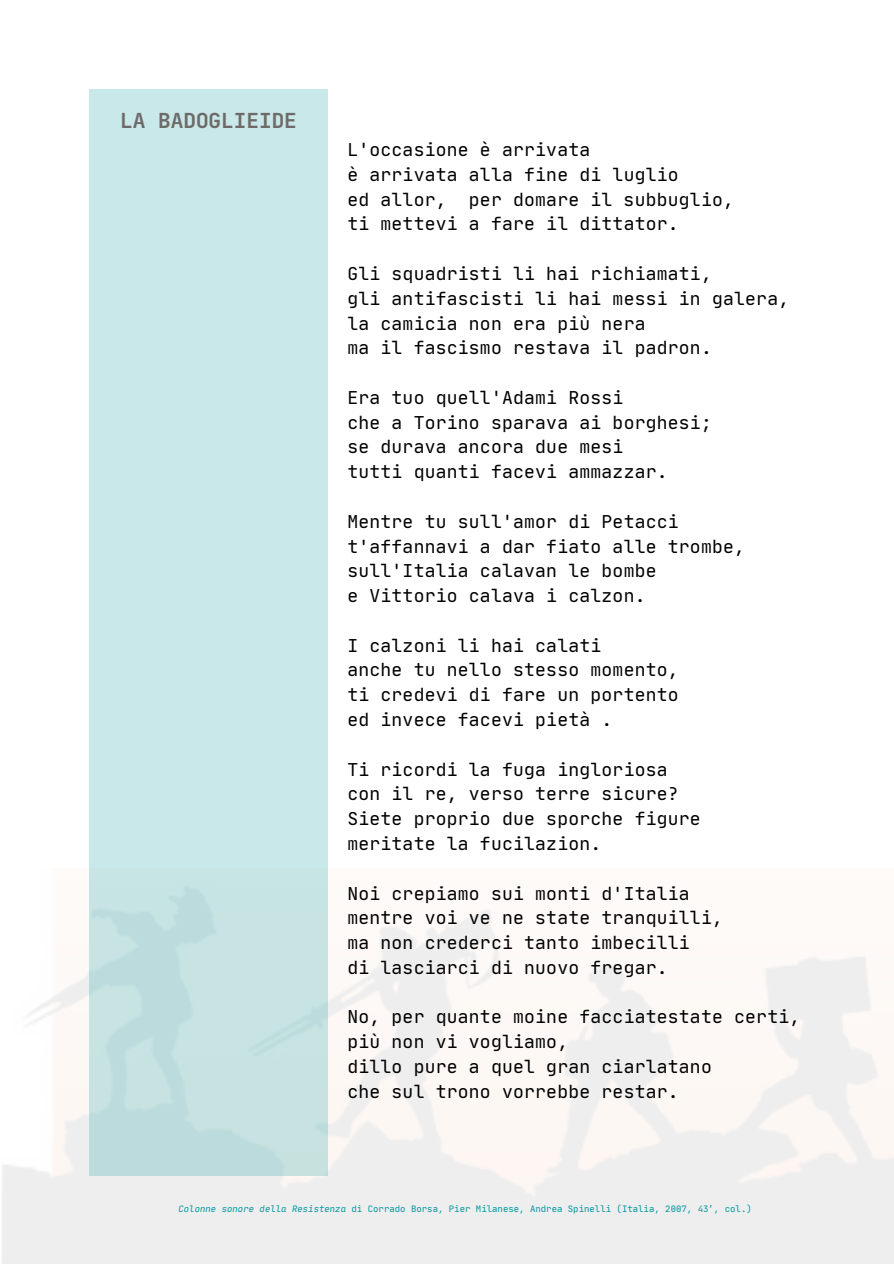
<style>
.page{position:relative;width:894px;height:1264px;background:#fff}
.page>*{position:absolute;margin:0;border:0;box-sizing:border-box;transform-origin:0 0}
.t1{font:700 21px "Jet Brains Mono";color:#6e6a68}
.t2{font:18px "Jet Brains Mono";letter-spacing:.015em;color:#000}
.t3{font:9px "Jet Brains Mono";color:#03989e}
.s1{font-style:italic}
</style>
<div class="page">
<div style="left:89px;top:89px;width:239px;height:1086px;background:linear-gradient(to right,#c6e5e7,#c8e7e8)"></div>
<p class="t1" style="left:120px;top:107px;width:178px">LA BADOGLIEIDE</p>
<p class="t2" style="left:347px;top:138px;width:244px">L'occasione è arrivata</p>
<p class="t2" style="left:347px;top:163px;width:333px">è arrivata alla fine di luglio</p>
<p class="t2" style="left:347px;top:188px;width:388px">ed allor, per domare il subbuglio,</p>
<p class="t2" style="left:347px;top:213px;width:333px">ti mettevi a fare il dittator.</p>
<p class="t2" style="left:347px;top:262px;width:366px">Gli squadristi li hai richiamati,</p>
<p class="t2" style="left:347px;top:287px;width:443px">gli antifascisti li hai messi in galera,</p>
<p class="t2" style="left:347px;top:312px;width:299px">la camicia non era più nera</p>
<p class="t2" style="left:347px;top:337px;width:366px">ma il fascismo restava il padron.</p>
<p class="t2" style="left:347px;top:386px;width:277px">Era tuo quell'Adami Rossi</p>
<p class="t2" style="left:347px;top:411px;width:366px">che a Torino sparava ai borghesi;</p>
<p class="t2" style="left:347px;top:436px;width:277px">se durava ancora due mesi</p>
<p class="t2" style="left:347px;top:460px;width:322px">tutti quanti facevi ammazzar.</p>
<p class="t2" style="left:347px;top:510px;width:333px">Mentre tu sull'amor di Petacci</p>
<p class="t2" style="left:347px;top:535px;width:399px">t'affannavi a dar fiato alle trombe,</p>
<p class="t2" style="left:347px;top:559px;width:310px">sull'Italia calavan le bombe</p>
<p class="t2" style="left:347px;top:584px;width:299px">e Vittorio calava i calzon.</p>
<p class="t2" style="left:347px;top:634px;width:255px">I calzoni li hai calati</p>
<p class="t2" style="left:347px;top:659px;width:333px">anche tu nello stesso momento,</p>
<p class="t2" style="left:347px;top:683px;width:333px">ti credevi di fare un portento</p>
<p class="t2" style="left:347px;top:708px;width:266px">ed invece facevi pietà .</p>
<p class="t2" style="left:347px;top:758px;width:322px">Ti ricordi la fuga ingloriosa</p>
<p class="t2" style="left:347px;top:782px;width:333px">con il re, verso terre sicure?</p>
<p class="t2" style="left:347px;top:807px;width:355px">Siete proprio due sporche figure</p>
<p class="t2" style="left:347px;top:832px;width:255px">meritate la fucilazion.</p>
<p class="t2" style="left:347px;top:881px;width:344px">Noi crepiamo sui monti d'Italia</p>
<p class="t2" style="left:347px;top:906px;width:377px">mentre voi ve ne state tranquilli,</p>
<p class="t2" style="left:347px;top:931px;width:344px">ma non crederci tanto imbecilli</p>
<p class="t2" style="left:347px;top:956px;width:322px">di lasciarci di nuovo fregar.</p>
<p class="t2" style="left:347px;top:1005px;width:454px">No, per quante moine facciatestate certi,</p>
<p class="t2" style="left:347px;top:1030px;width:222px">più non vi vogliamo,</p>
<p class="t2" style="left:347px;top:1055px;width:366px">dillo pure a quel gran ciarlatano</p>
<p class="t2" style="left:347px;top:1080px;width:333px">che sul trono vorrebbe restar.</p>
<p class="t3" style="left:178px;top:1203px;width:574px"><span class="s1">Colonne sonore della Resistenza</span> di Corrado Borsa, Pier Milanese, Andrea Spinelli (Italia, 2007, 43′, col.)</p>
</div>
